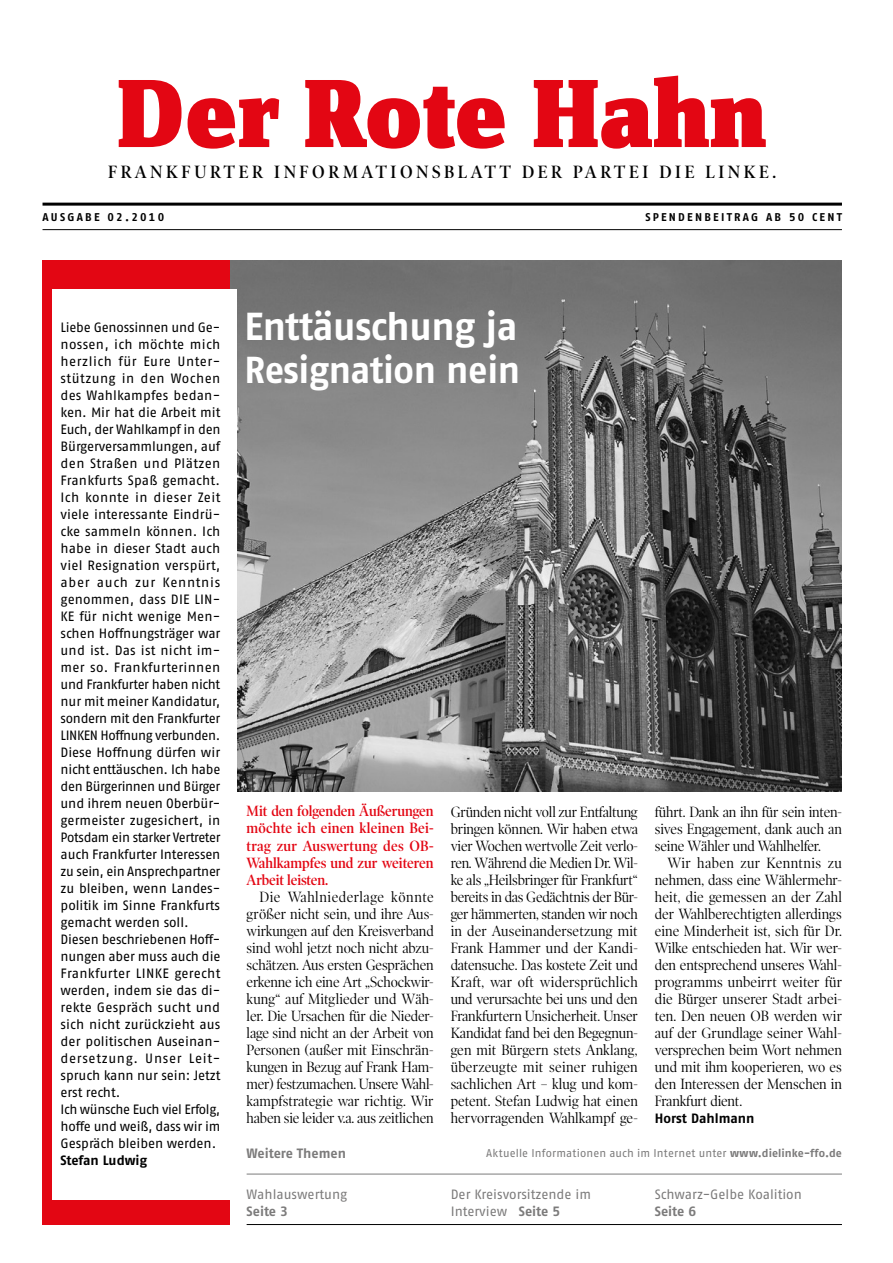
<style>
.page{position:relative;width:893px;height:1263px;background:#fff}
.page>*{position:absolute;margin:0;border:0;box-sizing:border-box;transform-origin:0 0}
.t1{font:39px "Fago No Bold Tf";letter-spacing:-.015em;color:#fff}
.t2{font:37.5px "Fago No Bold Tf";letter-spacing:-.015em;color:#fff}
.t3{font:600 18px "Poynter OS Display Narrow";letter-spacing:.2em;color:#000}
.t4{font:15px/17px "Poynter OS Display Narrow";color:#000;text-align:justify}
.t5{font:600 15px/17px "Poynter OS Display Narrow";color:#e30613;text-align:justify}
.t6{font:13.5px/17px "Fago No Regular Tf";letter-spacing:-.005em;color:#000}
.t7{font:13.5px/17px "Fago No Regular Tf";letter-spacing:-.005em;color:#7c7b7b}
.t8{font:13.5px "Fago No Bold Tf";color:#7c7b7b}
.t9{font:13.5px "Fago No Bold Tf";color:#000}
.t10{font:11.25px "Fago No Regular Tf";letter-spacing:.01em;color:#7c7b7b}
.t11{font:11.25px "Fago No Bold Tf";letter-spacing:.2em;color:#000}
.s1{font-family:"Fago No Bold Tf"}
</style>
<div class="page">
<hr style="left:43px;top:203px;width:799px;height:3px;background:#000">
<hr style="left:43px;top:229px;width:799px;height:1px;background:#000">
<img style="left:230px;top:261px;width:612px;height:530px">
<div style="left:43px;top:261px;width:187px;height:964px;background:#e30613"></div>
<hr style="left:247px;top:1174px;width:595px;height:1px;background:#7c7b7b">
<hr style="left:247px;top:1224px;width:595px;height:1px;background:#000">
<div style="left:52px;top:289px;width:185px;height:910px;background:#fff"></div>
<svg style="left:119px;top:76px;width:647px;height:73px"></svg>
<p class="t3" style="left:108px;top:162px;width:670px">FRANKFURTER INFORMATIONSBLATT DER PARTEI DIE LINKE.</p>
<p class="t11" style="left:43px;top:210px;width:123px">AUSGABE 02.2010</p>
<p class="t11" style="left:645px;top:210px;width:198px">SPENDENBEITRAG AB 50 CENT</p>
<p class="t6" style="left:61px;top:318px;width:161px">Liebe Genossinnen und Ge&shy;nossen, ich möchte mich herzlich für Eure Unter&shy;stützung in den Wochen des Wahlkampfes bedan&shy;ken. Mir hat die Arbeit mit<br>Euch, der Wahlkampf in den<br>Bürgerversammlungen, auf den Straßen und Plätzen<br>Frankfurts Spaß gemacht.<br>Ich konnte in dieser Zeit viele interessante Eindrü&shy;cke sammeln können. Ich habe in dieser Stadt auch viel Resignation verspürt, aber auch zur Kenntnis genommen, dass DIE LIN-<br>KE für nicht wenige Men&shy;schen Hoffnungsträger war und ist. Das ist nicht im&shy;mer so. Frankfurterinnen und Frankfurter haben nicht nur mit meiner Kandidatur, sondern mit den Frankfurter<br>LINKEN Hoffnung verbunden.<br>Diese Hoffnung dürfen wir nicht enttäuschen. Ich habe den Bürgerinnen und Bürger und ihrem neuen Oberbür&shy;germeister zugesichert, in<br>Potsdam ein starker Vertreter auch Frankfurter Interessen zu sein, ein Ansprechpartner zu bleiben, wenn Landes&shy;politik im Sinne Frankfurts gemacht werden soll.<br>Diesen beschriebenen Hoff&shy;nungen aber muss auch die<br>Frankfurter LINKE gerecht werden, indem sie das di&shy;rekte Gespräch sucht und sich nicht zurückzieht aus der politischen Auseinan&shy;dersetzung. Unser Leit&shy;spruch kann nur sein: Jetzt erst recht.<br>Ich wünsche Euch viel Erfolg, hoffe und weiß, dass wir im<br>Gespräch bleiben werden.</p>
<p class="t9" style="left:61px;top:1152px;width:88px">Stefan Ludwig</p>
<h1 class="t1" style="left:244px;top:304px;width:275px">Enttäuschung ja</h1>
<h2 class="t2" style="left:244px;top:348px;width:277px">Resignation nein</h2>
<p class="t5" style="left:247px;top:803px;width:189px">Mit den folgenden Äußerungen möchte ich einen kleinen Bei&shy;trag zur Auswertung des OB-Wahlkampfes und zur weiteren Arbeit leisten.</p>
<p class="t4" style="left:247px;top:888px;width:189px;text-indent:13px">Die Wahlniederlage könnte größer nicht sein, und ihre Aus&shy;wirkungen auf den Kreisverband sind wohl jetzt noch nicht abzu&shy;schätzen. Aus ersten Gesprächen erkenne ich eine Art „Schockwir&shy;kung“ auf Mitglieder und Wäh&shy;ler. Die Ursachen für die Nieder&shy;lage sind nicht an der Arbeit von Personen (außer mit Einschrän&shy;kungen in Bezug auf Frank Ham&shy;mer) festzumachen. Unsere Wahl&shy;kampfstrategie war richtig. Wir haben sie leider v.a. aus zeitlichen</p>
<p class="t4" style="left:451px;top:803px;width:189px">Gründen nicht voll zur Entfaltung bringen können. Wir haben etwa vier Wochen wertvolle Zeit verlo&shy;ren. Während die Medien Dr. Wil&shy;ke als „Heilsbringer für Frankfurt“ bereits in das Gedächtnis der Bür&shy;ger hämmerten, standen wir noch in der Auseinandersetzung mit Frank Hammer und der Kandi&shy;datensuche. Das kostete Zeit und Kraft, war oft widersprüchlich und verursachte bei uns und den Frankfurtern Unsicherheit. Unser Kandidat fand bei den Begegnun&shy;gen mit Bürgern stets Anklang, überzeugte mit seiner ruhigen sachlichen Art – klug und kom&shy;petent. Stefan Ludwig hat einen hervorragenden Wahlkampf ge-</p>
<p class="t4" style="left:655px;top:803px;width:189px">führt. Dank an ihn für sein inten&shy;sives Engagement, dank auch an seine Wähler und Wahlhelfer.</p>
<p class="t4" style="left:655px;top:854px;width:189px;text-indent:13px">Wir haben zur Kenntnis zu nehmen, dass eine Wählermehr&shy;heit, die gemessen an der Zahl der Wahlberechtigten allerdings eine Minderheit ist, sich für Dr.<br>Wilke entschieden hat. Wir wer&shy;den entsprechend unseres Wahl&shy;programms unbeirrt weiter für die Bürger unserer Stadt arbei&shy;ten. Den neuen OB werden wir auf der Grundlage seiner Wahl&shy;versprechen beim Wort nehmen und mit ihm kooperieren, wo es den Interessen der Menschen in Frankfurt dient.</p>
<p class="t9" style="left:655px;top:1110px;width:101px">Horst Dahlmann</p>
<p class="t8" style="left:247px;top:1145px;width:101px">Weitere Themen</p>
<p class="t10" style="left:486px;top:1147px;width:357px">Aktuelle Informationen auch im Internet unter <span class="s1">www.dielinke-ffo.de</span></p>
<p class="t7" style="left:247px;top:1186px;width:102px">Wahlauswertung</p>
<p class="t8" style="left:247px;top:1203px;width:43px">Seite 3</p>
<p class="t7" style="left:451px;top:1186px;width:142px">Der Kreisvorsitzende im<br>Interview <span class="s1">Seite 5</span></p>
<p class="t7" style="left:655px;top:1186px;width:149px">Schwarz-Gelbe Koalition</p>
<p class="t8" style="left:655px;top:1203px;width:43px">Seite 6</p>
</div>
